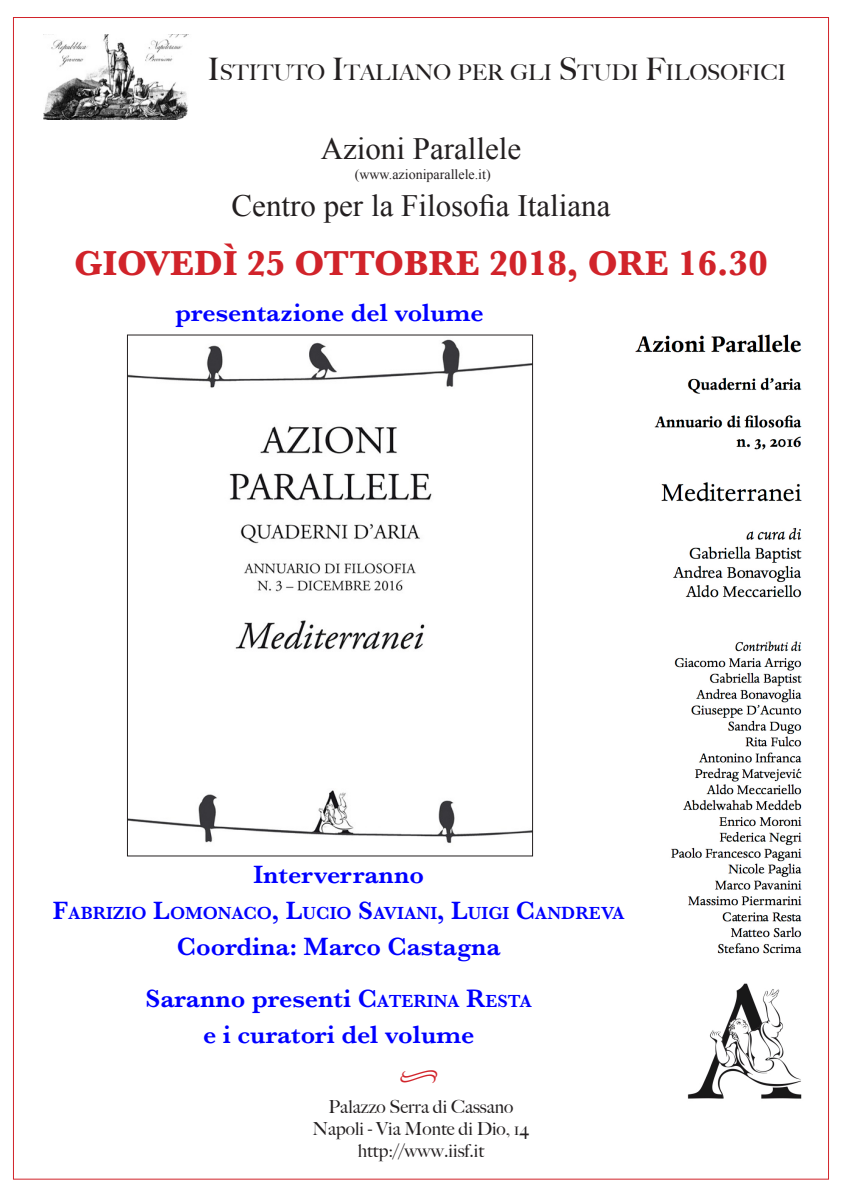
<style>
.page{position:relative;width:842px;height:1191px;background:#fff}
.page>*{position:absolute;margin:0;border:0;box-sizing:border-box;transform-origin:0 0}
.t1{font:700 36px "Baskerville";color:#d1232a}
.t2{font:31px "Times New Roman";color:#231f20}
.t3{font:600 26px/36px "Baskerville";color:#00f;text-align:center}
.t4{font:600 25.9px "Baskerville";color:#00f}
.t5{font:25.2px "Minion Pro";color:#d1232a}
.t6{font:500 21.7px "Big Caslon";color:#231f20}
.t7{font:600 18.2px "Baskerville";color:#00f}
.t8{font:500 18px "Big Caslon";color:#231f20}
.t9{font:14px "Times New Roman";color:#231f20}
.s1{font-size:31px}
.s2{font-size:26px}
.s3{font-style:inherit}
.s4{font-size:18.2px}
</style>
<div class="page">
<img style="left:44px;top:34px;width:145px;height:86px">
<img style="left:635px;top:334px;width:167px;height:765px">
<img style="left:129px;top:339px;width:402px;height:504px">
<p class="t6" style="left:207px;top:54px;width:578px"><span class="s1">I</span>STITUTO <span class="s1">I</span>TALIANO PER GLI <span class="s1">S</span>TUDI <span class="s1">F</span>ILOSOFICI</p>
<p class="t2" style="left:321px;top:128px;width:202px">Azioni Parallele</p>
<p class="t9" style="left:355px;top:165px;width:137px">(www.azioniparallele.it)</p>
<p class="t2" style="left:232px;top:185px;width:380px">Centro per la Filosofia Italiana</p>
<p class="t1" style="left:74px;top:238px;width:695px">GIOVEDÌ 25 OTTOBRE 2018, ORE 16.30</p>
<p class="t4" style="left:176px;top:294px;width:310px">presentazione del volume</p>
<p class="t3" style="left:253px;top:856px;width:172px">Interverranno</p>
<p class="t7" style="left:53px;top:900px;width:573px"><span class="s2">F</span>ABRIZIO <span class="s2">L</span>OMONACO<span class="s2">,</span> <span class="s2">L</span>UCIO <span class="s2">S</span>AVIANI<span class="s2">,</span> <span class="s2">L</span>UIGI <span class="s2">C</span> ANDREVA</p>
<p class="t3" style="left:177px;top:928px;width:325px">Coordina: Marco Castagna</p>
<p class="t3" style="left:146px;top:980px;width:388px">Saranno presenti <span class="s3">C</span> <span class="s4">ATERINA</span> <span class="s3">R</span><span class="s4">ESTA </span>e i curatori del volume</p>
<p class="t5" style="left:399px;top:1057px;width:41px">•</p>
<p class="t8" style="left:328px;top:1092px;width:186px">Palazzo Serra di Cassano</p>
<p class="t8" style="left:312px;top:1113px;width:219px">Napoli - Via Monte di Dio, 14</p>
<p class="t8" style="left:358px;top:1135px;width:128px">http://www.iisf.it</p>
</div>
